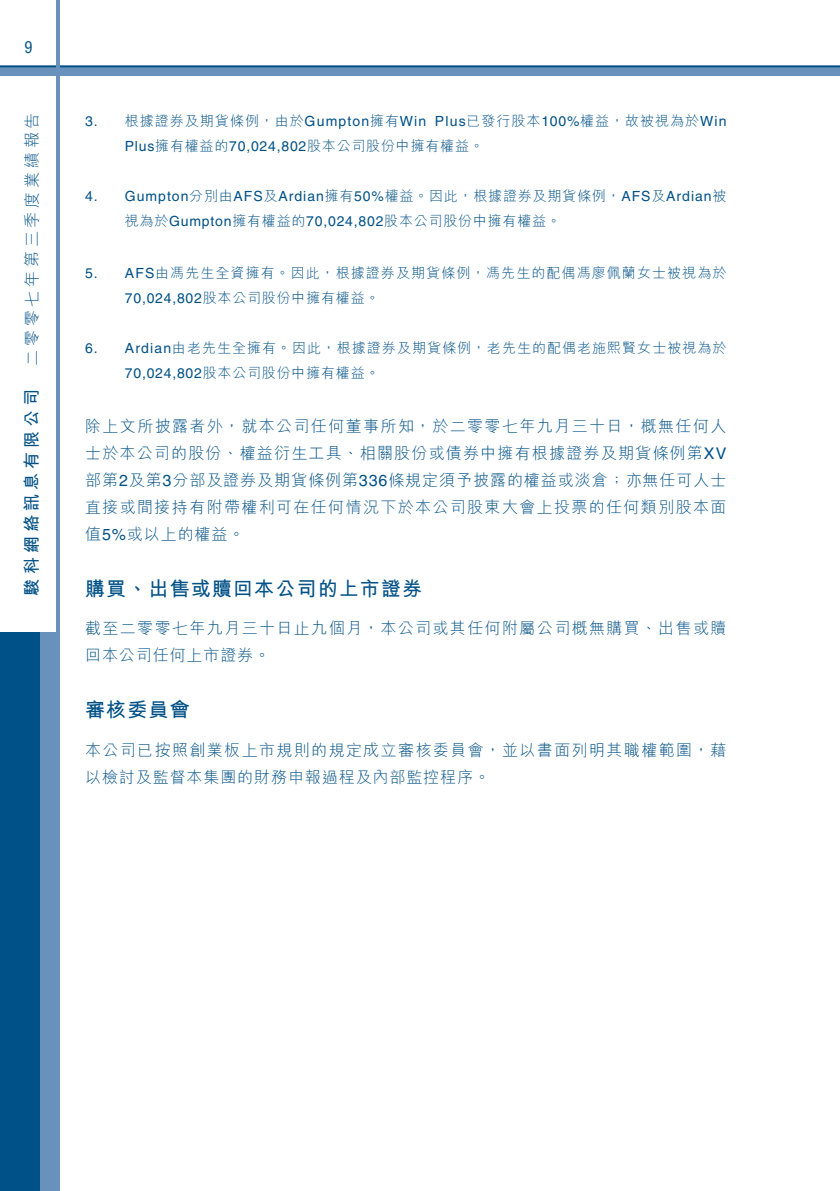
<style>
.page{position:relative;width:840px;height:1191px;background:#fff}
.page>*{position:absolute;margin:0;border:0;box-sizing:border-box;transform-origin:0 0}
.t1{font:700 20px "M Hei HK";letter-spacing:.055em;color:#005187}
.t2{font:700 17px "M Hei HK";letter-spacing:.235em;color:#005187}
.t3{font:300 16px/27px "M Hei HK";letter-spacing:.085em;color:#005187}
.t4{font:300 16px "M Hei HK";letter-spacing:.235em;color:#005187}
.t5{font:300 14px "M Hei HK";letter-spacing:.07em;color:#005187}
.t6{font:14px "Helvetica LT Std";letter-spacing:.07em;color:#005187}
.s1{font-family:"Helvetica LT Std";font-weight:400}
.s2{font-family:"M Hei HK";font-weight:300}
</style>
<div class="page">
<div style="left:0;top:66px;width:839px;height:10px;background:#6892bb"></div>
<hr style="left:0;top:65px;width:839px;height:2px;background:#005187">
<hr style="left:57px;top:0;width:3px;height:1191px;background:#6892bb">
<div style="left:31px;top:632px;width:29px;height:559px;background:#6892bb"></div>
<div style="left:0;top:632px;width:40px;height:559px;background:#005187"></div>
<p class="t4" style="left:21px;top:366px;width:255px;rotate:-90deg">二零零七年第三季度業績報告</p>
<p class="t2" style="left:19px;top:595px;width:208px;rotate:-90deg">駿科網絡訊息有限公司</p>
<p class="t6" style="left:85px;top:113px;width:14px">3.</p>
<p class="t6" style="left:85px;top:188px;width:14px">4.</p>
<p class="t6" style="left:85px;top:265px;width:14px">5.</p>
<p class="t6" style="left:85px;top:340px;width:14px">6.</p>
<p class="t5" style="left:125px;top:111px;width:303px">根據證券及期貨條例，由於<span class="s1">Gumpton</span>擁有<span class="s1">Win</span></p>
<p class="t5" style="left:434px;top:111px;width:293px"><span class="s1">Plus</span>已發行股本<span class="s1">100%</span>權益，故被視為於<span class="s1">Win</span></p>
<p class="t5" style="left:125px;top:136px;width:360px"><span class="s1">Plus</span>擁有權益的<span class="s1">70,024,802</span>股本公司股份中擁有權益。</p>
<p class="t6" style="left:125px;top:188px;width:602px">Gumpton<span class="s2">分別由</span>AFS<span class="s2">及</span>Ardian<span class="s2">擁有</span>50%<span class="s2">權益。因此，根據證券及期貨條例，</span>AFS<span class="s2">及</span>Ardian<span class="s2">被</span></p>
<p class="t5" style="left:125px;top:211px;width:437px">視為於<span class="s1">Gumpton</span>擁有權益的<span class="s1">70,024,802</span>股本公司股份中擁有權益。</p>
<p class="t5" style="left:125px;top:263px;width:602px"><span class="s1">AFS</span>由馮先生全資擁有。因此，根據證券及期貨條例，馮先生的配偶馮廖佩蘭女士被視為於</p>
<p class="t5" style="left:125px;top:288px;width:256px"><span class="s1">70,024,802</span>股本公司股份中擁有權益。</p>
<p class="t5" style="left:125px;top:338px;width:602px"><span class="s1">Ardian</span>由老先生全擁有。因此，根據證券及期貨條例，老先生的配偶老施熙賢女士被視為於</p>
<p class="t5" style="left:125px;top:363px;width:256px"><span class="s1">70,024,802</span>股本公司股份中擁有權益。</p>
<p class="t3" style="left:85px;top:412px;width:642px;text-align:justify">除上文所披露者外，就本公司任何董事所知，於二零零七年九月三十日，概無任何人士於本公司的股份、權益衍生工具、相關股份或債券中擁有根據證券及期貨條例第<span class="s1">XV</span>部第<span class="s1">2</span>及第<span class="s1">3</span>分部及證券及期貨條例第<span class="s1">336</span>條規定須予披露的權益或淡倉；亦無任可人士直接或間接持有附帶權利可在任何情況下於本公司股東大會上投票的任何類別股本面值<span class="s1">5%</span>或以上的權益。</p>
<p class="t1" style="left:85px;top:574px;width:338px">購買、出售或贖回本公司的上市證券</p>
<p class="t3" style="left:85px;top:614px;width:642px">截至二零零七年九月三十日止九個月，本公司或其任何附屬公司概無購買、出售或贖回本公司任何上市證券。</p>
<p class="t1" style="left:85px;top:695px;width:106px">審核委員會</p>
<p class="t3" style="left:85px;top:735px;width:642px">本公司已按照創業板上市規則的規定成立審核委員會，並以書面列明其職權範圍，藉以檢討及監督本集團的財務申報過程及內部監控程序。</p>
</div>
